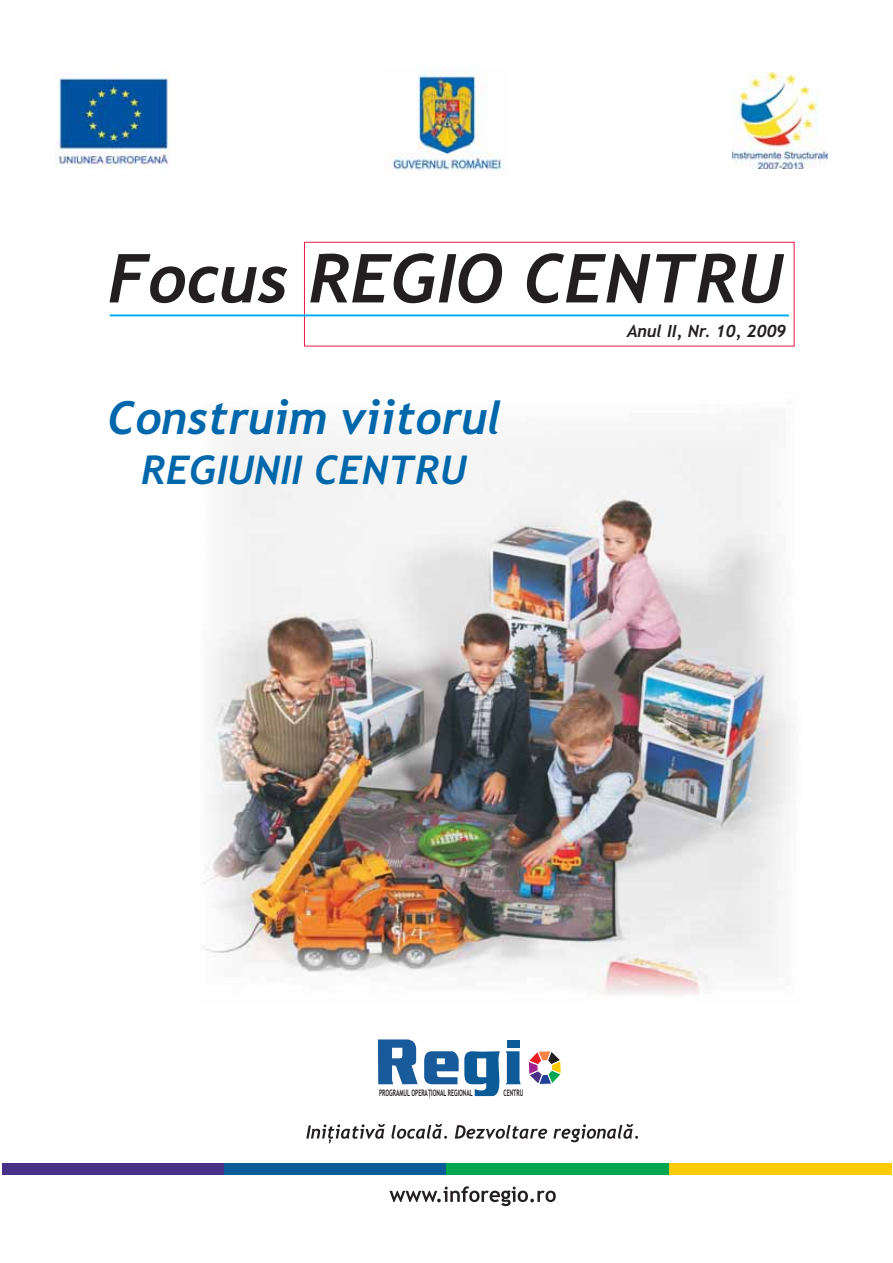
<style>
.page{position:relative;width:893px;height:1263px;background:#fff}
.page>*{position:absolute;margin:0;border:0;box-sizing:border-box;transform-origin:0 0}
.t1{font:italic 700 67.65px "Trebuchet MS";color:#231f20}
.t2{font:italic 700 45.6px "Trebuchet MS";color:#0067ab}
.t3{font:italic 700 39.75px "Trebuchet MS";color:#0067ab}
.t4{font:italic 700 16.95px "Trebuchet MS";color:#231f20}
.t5{font:700 9px "Trebuchet MS";color:#231f20;scale:.6 1}
</style>
<div class="page">
<div style="left:2px;top:1163px;width:222px;height:12px;background:#483087"></div>
<div style="left:224px;top:1163px;width:223px;height:12px;background:#0c5b99"></div>
<div style="left:447px;top:1163px;width:222px;height:12px;background:#00a650"></div>
<div style="left:669px;top:1163px;width:222px;height:12px;background:#ffcb04"></div>
<svg style="left:389px;top:1186px;width:167px;height:20px"></svg>
<svg style="left:306px;top:1124px;width:332px;height:20px"></svg>
<div style="left:507px;top:1041px;width:12px;height:7px;background:#0f5a99"></div>
<svg style="left:378px;top:1039px;width:40px;height:45px"></svg>
<svg style="left:424px;top:1051px;width:97px;height:45px"></svg>
<svg style="left:528px;top:1051px;width:34px;height:34px"></svg>
<div style="left:304px;top:242px;width:490px;height:104px;border:1px solid #ed1846"></div>
<div style="left:110px;top:315px;width:678px;height:1px;border:1px solid #00aeef"></div>
<img style="left:56px;top:73px;width:113px;height:95px">
<img style="left:392px;top:68px;width:112px;height:103px">
<img style="left:732px;top:72px;width:95px;height:96px">
<img style="left:204px;top:430px;width:589px;height:565px">
<h1 class="t1" style="left:108px;top:252px;width:676px">Focus REGIO CENTRU</h1>
<h2 class="t2" style="left:108px;top:400px;width:396px">Construim viitorul</h2>
<h3 class="t3" style="left:141px;top:454px;width:326px">REGIUNII CENTRU</h3>
<h3 class="t4" style="left:627px;top:325px;width:161px">Anul II, Nr. 10, 2009</h3>
<p class="t5" style="left:379px;top:1089px;width:158px">PROGRAMUL OPERAÞIONAL REGIONAL</p>
<p class="t5" style="left:503px;top:1089px;width:35px">CENTRU</p>
</div>
